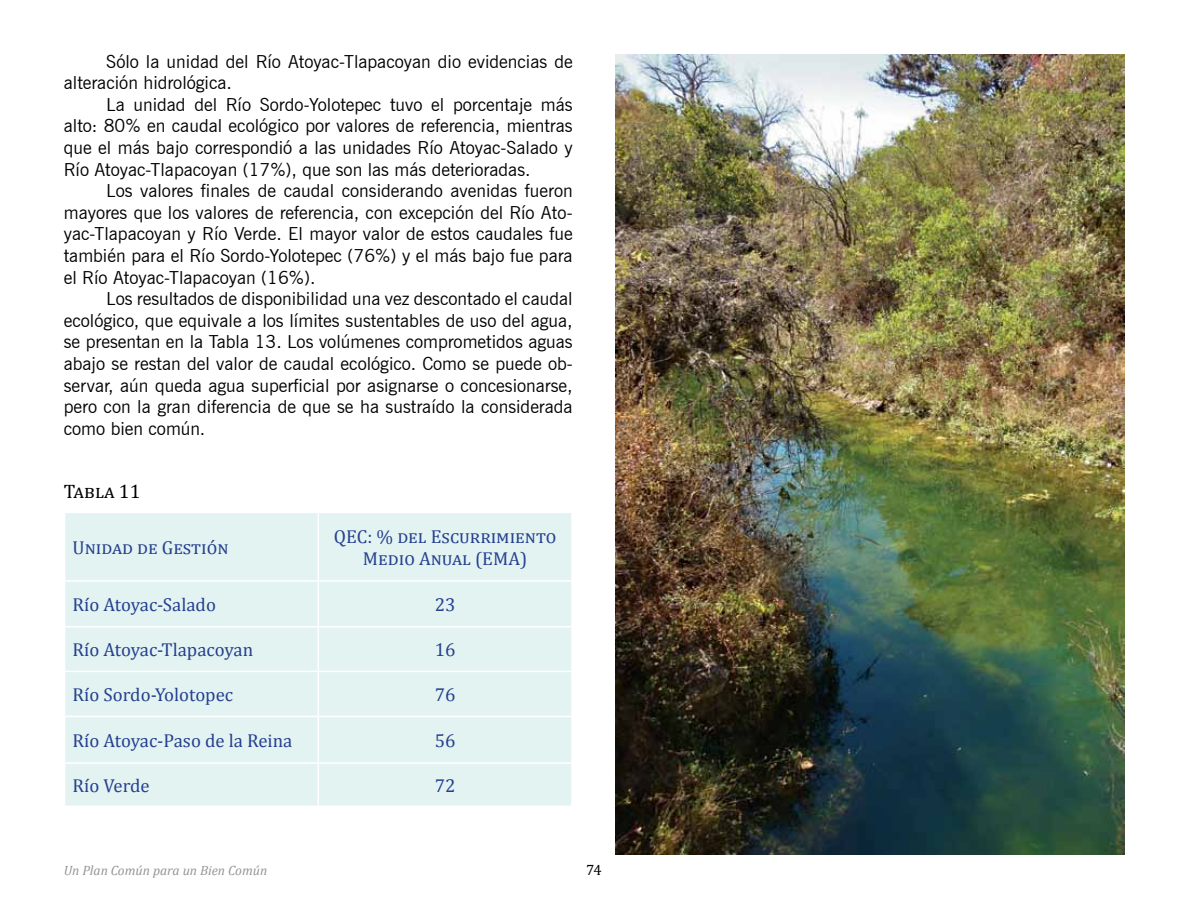
<style>
.page{position:relative;width:1188px;height:918px;background:#fff}
.page>*{position:absolute;margin:0;border:0;box-sizing:border-box;transform-origin:0 0}
.t1{font:19.5px "Cambria";color:#000}
.t2{font:18.75px/22.5px "Cambria";color:#25408f;text-align:center}
.t3{font:18px/21.6px "News Gothic BT";color:#000;text-align:justify}
.t4{font:15px "Cambria";color:#000}
.t5{font:italic 13.5px "Cambria";color:#939598}
</style>
<div class="page">
<div style="left:65px;top:513px;width:506px;height:293px;background:#e3f3f1"></div>
<hr style="left:318px;top:513px;width:1px;height:67px;background:#fff">
<hr style="left:64px;top:580px;width:254px;height:2px;background:#fff">
<hr style="left:318px;top:580px;width:255px;height:2px;background:#fff">
<hr style="left:318px;top:582px;width:1px;height:44px;background:#fff">
<hr style="left:64px;top:626px;width:254px;height:1px;background:#fff">
<hr style="left:318px;top:626px;width:255px;height:1px;background:#fff">
<hr style="left:318px;top:627px;width:1px;height:44px;background:#fff">
<hr style="left:64px;top:671px;width:254px;height:1px;background:#fff">
<hr style="left:318px;top:671px;width:255px;height:1px;background:#fff">
<hr style="left:318px;top:672px;width:1px;height:44px;background:#fff">
<hr style="left:64px;top:716px;width:254px;height:1px;background:#fff">
<hr style="left:318px;top:716px;width:255px;height:1px;background:#fff">
<hr style="left:318px;top:717px;width:1px;height:45px;background:#fff">
<hr style="left:64px;top:762px;width:254px;height:2px;background:#fff">
<hr style="left:318px;top:762px;width:255px;height:2px;background:#fff">
<hr style="left:318px;top:764px;width:1px;height:42px;background:#fff">
<img style="left:615px;top:54px;width:509px;height:800px">
<p class="t3" style="left:64px;top:50px;width:510px;text-indent:43px">Sólo la unidad del Río Atoyac-Tlapacoyan dio evidencias de alteración hidrológica.</p>
<p class="t3" style="left:64px;top:94px;width:510px;text-indent:43px">La unidad del Río Sordo-Yolotepec tuvo el porcentaje más alto: 80% en caudal ecológico por valores de referencia, mientras que el más bajo correspondió a las unidades Río Atoyac-Salado y Río Atoyac-Tlapacoyan (17%), que son las más deterioradas.</p>
<p class="t3" style="left:64px;top:180px;width:510px;text-indent:43px">Los valores finales de caudal considerando avenidas fueron mayores que los valores de referencia, con excepción del Río Ato&shy;yac-Tlapacoyan y Río Verde. El mayor valor de estos caudales fue también para el Río Sordo-Yolotepec (76%) y el más bajo fue para el Río Atoyac-Tlapacoyan (16%).</p>
<p class="t3" style="left:64px;top:288px;width:510px;text-indent:43px">Los resultados de disponibilidad una vez descontado el caudal ecológico, que equivale a los límites sustentables de uso del agua, se presentan en la Tabla 13. Los volúmenes comprometidos aguas abajo se restan del valor de caudal ecológico. Como se puede ob&shy;servar, aún queda agua superficial por asignarse o concesionarse, pero con la gran diferencia de que se ha sustraído la considerada como bien común.</p>
<p class="t1" style="left:64px;top:480px;width:78px">Tabla 11</p>
<p class="t2" style="left:73px;top:536px;width:157px">Unidad de Gestión</p>
<p class="t2" style="left:334px;top:525px;width:224px">QEC: % del Escurrimiento<br>Medio Anual (EMA)</p>
<p class="t2" style="left:73px;top:593px;width:145px">Río Atoyac-Salado</p>
<p class="t2" style="left:435px;top:593px;width:22px">23</p>
<p class="t2" style="left:73px;top:639px;width:182px">Río Atoyac-Tlapacoyan</p>
<p class="t2" style="left:435px;top:639px;width:22px">16</p>
<p class="t2" style="left:73px;top:683px;width:162px">Río Sordo-Yolotopec</p>
<p class="t2" style="left:435px;top:683px;width:22px">76</p>
<p class="t2" style="left:73px;top:729px;width:221px">Río Atoyac-Paso de la Reina</p>
<p class="t2" style="left:435px;top:729px;width:22px">56</p>
<p class="t2" style="left:73px;top:774px;width:79px">Río Verde</p>
<p class="t2" style="left:435px;top:774px;width:22px">72</p>
<p class="t5" style="left:64px;top:861px;width:205px">Un Plan Común para un Bien Común</p>
<p class="t4" style="left:586px;top:861px;width:17px">74</p>
</div>
